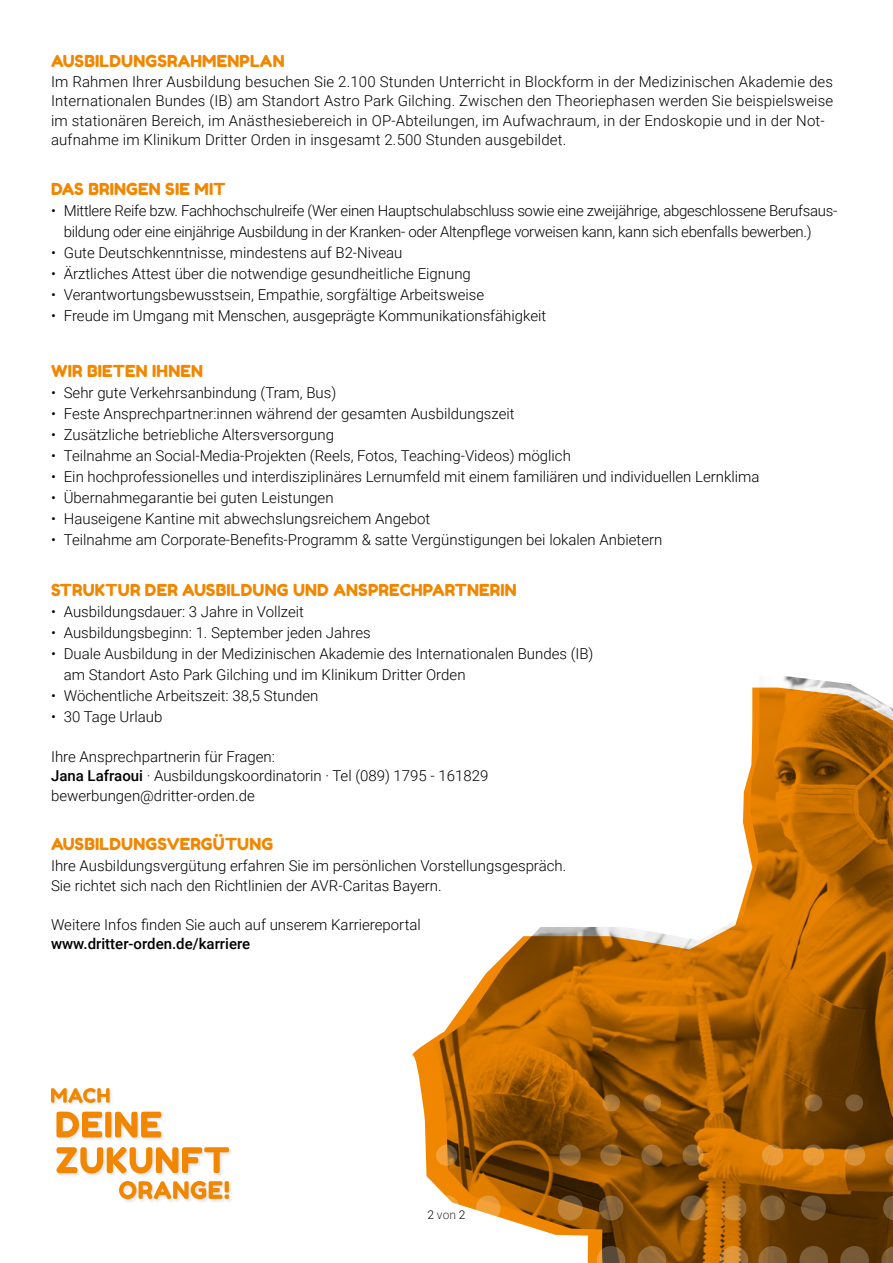
<style>
.page{position:relative;width:893px;height:1263px;background:#fff}
.page>*{position:absolute;margin:0;border:0;box-sizing:border-box;transform-origin:0 0}
.t1{font:16.5px "Fredoka One";letter-spacing:.01em;color:#f18700}
.t2{font:300 15px/19.5px "Roboto";color:#000}
.t3{font:300 15px/21px "Roboto";letter-spacing:-.02em;color:#000}
.t4{font:500 15px "Roboto";color:#000}
.t5{font:300 12px "Roboto";color:#000}
.s1{font-weight:500}
</style>
<div class="page">
<svg style="left:412px;top:1038px;width:22px;height:146px"></svg>
<img style="left:434px;top:676px;width:459px;height:587px">
<svg style="left:434px;top:1246px;width:27px;height:17px"></svg>
<svg style="left:720px;top:1246px;width:28px;height:17px"></svg>
<svg style="left:637px;top:1246px;width:29px;height:17px"></svg>
<svg style="left:556px;top:1246px;width:28px;height:17px"></svg>
<svg style="left:597px;top:1246px;width:28px;height:17px"></svg>
<svg style="left:515px;top:1246px;width:28px;height:17px"></svg>
<svg style="left:474px;top:1246px;width:28px;height:17px"></svg>
<svg style="left:681px;top:1195px;width:25px;height:25px"></svg>
<div style="left:434px;top:1195px;width:26px;height:25px;background:#fff;border-radius:50%"></div>
<svg style="left:558px;top:1195px;width:25px;height:25px"></svg>
<svg style="left:599px;top:1195px;width:24px;height:25px"></svg>
<svg style="left:476px;top:1195px;width:25px;height:25px"></svg>
<svg style="left:722px;top:1195px;width:24px;height:25px"></svg>
<svg style="left:436px;top:1144px;width:21px;height:22px"></svg>
<svg style="left:600px;top:1144px;width:21px;height:22px"></svg>
<svg style="left:559px;top:1144px;width:22px;height:22px"></svg>
<svg style="left:682px;top:1144px;width:22px;height:21px"></svg>
<svg style="left:641px;top:1144px;width:22px;height:21px"></svg>
<svg style="left:602px;top:1094px;width:18px;height:17px"></svg>
<svg style="left:643px;top:1094px;width:18px;height:17px"></svg>
<svg style="left:758px;top:1246px;width:29px;height:17px"></svg>
<svg style="left:840px;top:1246px;width:29px;height:17px"></svg>
<svg style="left:881px;top:1246px;width:12px;height:17px"></svg>
<svg style="left:799px;top:1246px;width:29px;height:17px"></svg>
<svg style="left:801px;top:1195px;width:25px;height:25px"></svg>
<svg style="left:883px;top:1195px;width:10px;height:25px"></svg>
<svg style="left:760px;top:1195px;width:25px;height:25px"></svg>
<svg style="left:885px;top:1144px;width:8px;height:22px"></svg>
<svg style="left:762px;top:1144px;width:22px;height:22px"></svg>
<svg style="left:803px;top:1144px;width:21px;height:21px"></svg>
<svg style="left:844px;top:1144px;width:21px;height:21px"></svg>
<div style="left:845px;top:1094px;width:18px;height:17px;background:#7d5f38;border-radius:50%"></div>
<svg style="left:805px;top:1094px;width:17px;height:17px"></svg>
<svg style="left:119px;top:1181px;width:110px;height:18px"></svg>
<svg style="left:56px;top:1147px;width:173px;height:26px"></svg>
<svg style="left:56px;top:1111px;width:105px;height:26px"></svg>
<svg style="left:51px;top:1088px;width:59px;height:15px"></svg>
<p class="t1" style="left:51px;top:51px;width:235px">AUSBILDUNGSRAHMENPLAN</p>
<p class="t2" style="left:51px;top:71px;width:784px">Im Rahmen Ihrer Ausbildung besuchen Sie 2.100 Stunden Unterricht in Blockform in der Medizinischen Akademie des Internationalen Bundes (IB) am Standort Astro Park Gilching. Zwischen den Theoriephasen werden Sie beispielsweise im stationären Bereich, im Anästhesiebereich in OP-Abteilungen, im Aufwachraum, in der Endoskopie und in der Not&shy;aufnahme im Klinikum Dritter Orden in insgesamt 2.500 Stunden ausgebildet.</p>
<p class="t1" style="left:51px;top:179px;width:176px">DAS BRINGEN SIE MIT</p>
<p class="t3" style="left:64px;top:200px;width:775px;text-indent:-13px">• Mittlere Reife bzw. Fachhochschulreife (Wer einen Hauptschulabschluss sowie eine zweijährige, abgeschlossene Berufsaus&shy;bildung oder eine einjährige Ausbildung in der Kranken- oder Altenpflege vorweisen kann, kann sich ebenfalls bewerben.)</p>
<p class="t2" style="left:51px;top:242px;width:353px">• Gute Deutschkenntnisse, mindestens auf B2-Niveau</p>
<p class="t2" style="left:51px;top:263px;width:421px">• Ärztliches Attest über die notwendige gesundheitliche Eignung</p>
<p class="t2" style="left:51px;top:284px;width:435px">• Verantwortungsbewusstsein, Empathie, sorgfältige Arbeitsweise</p>
<p class="t2" style="left:51px;top:305px;width:497px">• Freude im Umgang mit Menschen, ausgeprägte Kommunikationsfähigkeit</p>
<p class="t1" style="left:51px;top:361px;width:153px">WIR BIETEN IHNEN</p>
<p class="t2" style="left:51px;top:382px;width:287px">• Sehr gute Verkehrsanbindung (Tram, Bus)</p>
<p class="t2" style="left:51px;top:403px;width:465px">• Feste Ansprechpartner:innen während der gesamten Ausbildungszeit</p>
<p class="t2" style="left:51px;top:424px;width:284px">• Zusätzliche betriebliche Altersversorgung</p>
<p class="t2" style="left:51px;top:445px;width:521px">• Teilnahme an Social-Media-Projekten (Reels, Fotos, Teaching-Videos) möglich</p>
<p class="t2" style="left:51px;top:466px;width:710px">• Ein hochprofessionelles und interdisziplinäres Lernumfeld mit einem familiären und individuellen Lernklima</p>
<p class="t2" style="left:51px;top:487px;width:284px">• Übernahmegarantie bei guten Leistungen</p>
<p class="t2" style="left:51px;top:508px;width:381px">• Hauseigene Kantine mit abwechslungsreichem Angebot</p>
<p class="t2" style="left:51px;top:529px;width:613px">• Teilnahme am Corporate-Benefits-Programm &amp; satte Vergünstigungen bei lokalen Anbietern</p>
<p class="t1" style="left:51px;top:580px;width:467px">STRUKTUR DER AUSBILDUNG UND ANSPRECHPARTNERIN</p>
<p class="t2" style="left:51px;top:601px;width:255px">• Ausbildungsdauer: 3 Jahre in Vollzeit</p>
<p class="t2" style="left:51px;top:622px;width:321px">• Ausbildungsbeginn: 1. September jeden Jahres</p>
<p class="t2" style="left:64px;top:642px;width:531px;line-height:21px;text-indent:-13px">• Duale Ausbildung in der Medizinischen Akademie des Internationalen Bundes (IB) am Standort Asto Park Gilching und im Klinikum Dritter Orden</p>
<p class="t2" style="left:51px;top:685px;width:269px">• Wöchentliche Arbeitszeit: 38,5 Stunden</p>
<p class="t2" style="left:51px;top:706px;width:113px">• 30 Tage Urlaub</p>
<p class="t2" style="left:51px;top:746px;width:439px">Ihre Ansprechpartnerin für Fragen:<br><span class="s1">Jana Lafraoui</span> · Ausbildungskoordinatorin · Tel (089) 1795 - 161829 bewerbungen@dritter-orden.de</p>
<p class="t1" style="left:51px;top:834px;width:224px">AUSBILDUNGSVERGÜTUNG</p>
<p class="t2" style="left:51px;top:856px;width:517px">Ihre Ausbildungsvergütung erfahren Sie im persönlichen Vorstellungsgespräch.<br>Sie richtet sich nach den Richtlinien der AVR-Caritas Bayern.</p>
<p class="t2" style="left:51px;top:914px;width:371px">Weitere Infos finden Sie auch auf unserem Karriereportal</p>
<p class="t4" style="left:51px;top:933px;width:201px">www.dritter-orden.de/karriere</p>
<p class="t5" style="left:427px;top:1206px;width:40px">2 von 2</p>
</div>
